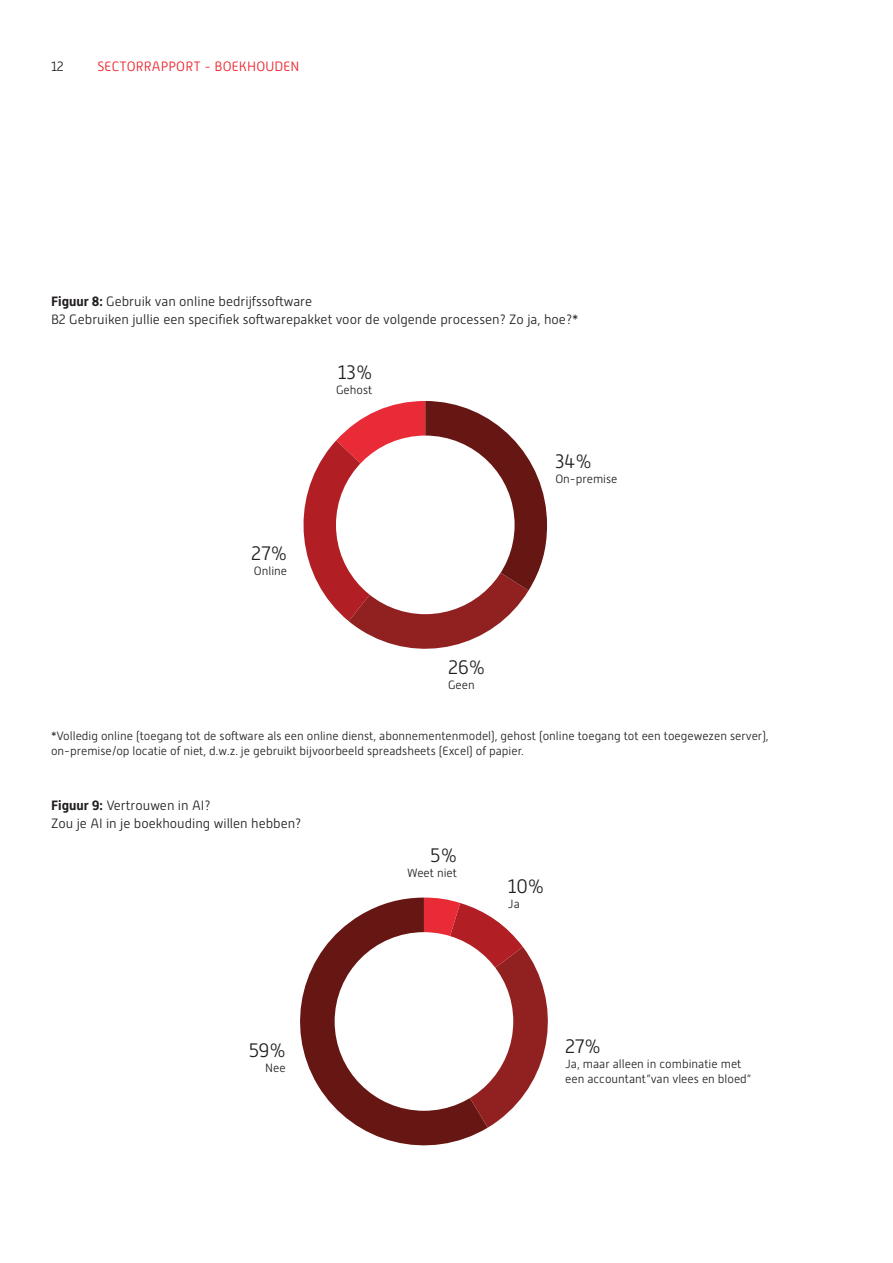
<style>
.page{position:relative;width:893px;height:1263px;background:#fff}
.page>*{position:absolute;margin:0;border:0;box-sizing:border-box;transform-origin:0 0}
.t1{font:300 19.5px "Alwyn New";color:#231f20}
.t2{font:300 13.5px/18px "Alwyn New";color:#231f20}
.t3{font:300 13.5px "Alwyn New";letter-spacing:.01em;color:#ed1c24}
.t4{font:300 12px/15px "Alwyn New";color:#231f20}
.s1{font-weight:700}
</style>
<div class="page">
<svg style="left:303px;top:401px;width:244px;height:248px"></svg>
<div style="left:336px;top:436px;width:179px;height:178px;background:#fff;border-radius:50%"></div>
<svg style="left:300px;top:897px;width:188px;height:249px;fill:#671713"></svg>
<svg style="left:424px;top:897px;width:124px;height:230px"></svg>
<div style="left:335px;top:932px;width:178px;height:179px;background:#fff;border-radius:50%"></div>
<p class="t2" style="left:51px;top:57px;width:14px">12</p>
<p class="t3" style="left:97px;top:59px;width:204px">SECTORRAPPORT - BOEKHOUDEN</p>
<p class="t2" style="left:51px;top:292px;width:529px"><span class="s1">Figuur 8:</span> Gebruik van online bedrijfssoftware<br>B2 Gebruiken jullie een specifiek softwarepakket voor de volgende processen? Zo ja, hoe?*</p>
<h1 class="t1" style="left:338px;top:362px;width:36px">13%</h1>
<p class="t4" style="left:336px;top:383px;width:38px">Gehost</p>
<h1 class="t1" style="left:251px;top:543px;width:37px">27%</h1>
<p class="t4" style="left:254px;top:563px;width:35px">Online</p>
<h1 class="t1" style="left:448px;top:657px;width:39px">26%</h1>
<p class="t4" style="left:448px;top:678px;width:28px">Geen</p>
<h1 class="t1" style="left:555px;top:450px;width:38px">34%</h1>
<p class="t4" style="left:555px;top:471px;width:64px">On-premise</p>
<p class="t4" style="left:51px;top:728px;width:719px">*Volledig online (toegang tot de software als een online dienst, abonnementenmodel), gehost (online toegang tot een toegewezen server), on-premise/op locatie of niet, d.w.z. je gebruikt bijvoorbeeld spreadsheets (Excel) of papier.</p>
<p class="t2" style="left:51px;top:796px;width:252px"><span class="s1">Figuur 9:</span> Vertrouwen in AI?<br>Zou je AI in je boekhouding willen hebben?</p>
<h1 class="t1" style="left:249px;top:1039px;width:38px">59%</h1>
<p class="t4" style="left:265px;top:1060px;width:22px">Nee</p>
<h1 class="t1" style="left:431px;top:845px;width:28px">5%</h1>
<p class="t4" style="left:407px;top:866px;width:51px">Weet niet</p>
<h1 class="t1" style="left:508px;top:875px;width:38px">10%</h1>
<p class="t4" style="left:508px;top:896px;width:13px">Ja</p>
<h1 class="t1" style="left:565px;top:1036px;width:37px">27%</h1>
<p class="t4" style="left:565px;top:1056px;width:188px">Ja, maar alleen in combinatie met een accountant”van vlees en bloed”</p>
</div>
